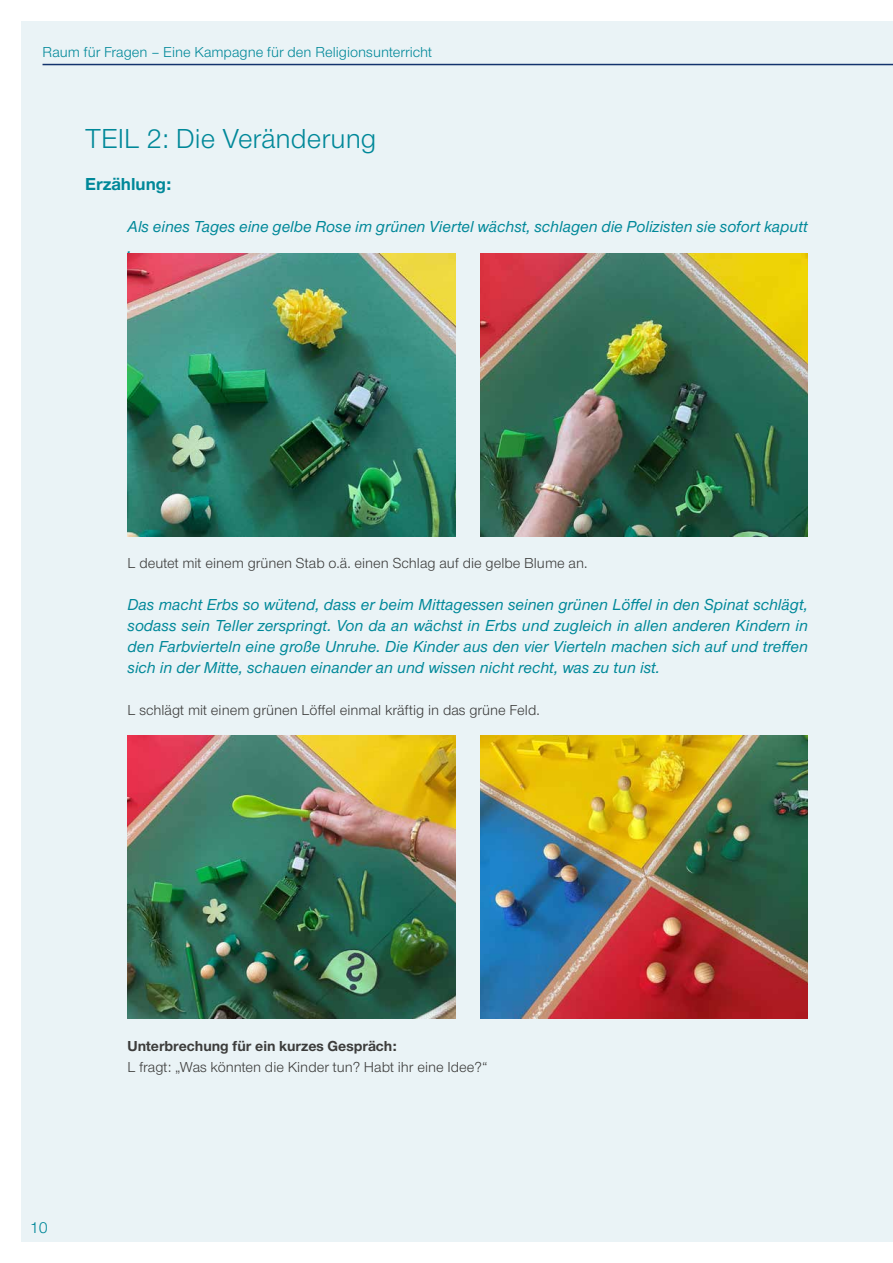
<style>
.page{position:relative;width:893px;height:1263px;background:#fff}
.page>*{position:absolute;margin:0;border:0;box-sizing:border-box;transform-origin:0 0}
.t1{font:28.5px "Nordelbica";color:#089}
.t2{font:700 18px "Nordelbica";color:#089}
.t3{font:italic 500 16.5px/21px "Nordelbica";color:#089}
.t4{font:16.5px "Nordelbica";color:#089}
.t5{font:15px "Nordelbica";color:#3c3c3b}
.t6{font:15px "Nordelbica";color:#089}
.t7{font:700 15px "Nordelbica";color:#3c3c3b}
</style>
<div class="page">
<div style="left:21px;top:21px;width:872px;height:1221px;background:#eaf3f6"></div>
<hr style="left:43px;top:64px;width:850px;height:1px;background:#13336d">
<img style="left:128px;top:253px;width:327px;height:283px">
<img style="left:480px;top:253px;width:328px;height:283px">
<img style="left:128px;top:735px;width:327px;height:284px">
<img style="left:480px;top:735px;width:328px;height:284px">
<p class="t6" style="left:43px;top:44px;width:391px">Raum für Fragen – Eine Kampagne für den Religionsunterricht</p>
<h1 class="t1" style="left:85px;top:122px;width:293px">TEIL 2: Die Veränderung</h1>
<p class="t2" style="left:85px;top:173px;width:88px">Erzählung:</p>
<p class="t3" style="left:128px;top:216px;width:682px">Als eines Tages eine gelbe Rose im grünen Viertel wächst, schlagen die Polizisten sie sofort kaputt .</p>
<p class="t5" style="left:128px;top:555px;width:461px">L deutet mit einem grünen Stab o.ä. einen Schlag auf die gelbe Blume an.</p>
<p class="t3" style="left:128px;top:594px;width:682px;text-align:justify">Das macht Erbs so wütend, dass er beim Mittagessen seinen grünen Löffel in den Spinat schlägt, sodass sein Teller zerspringt. Von da an wächst in Erbs und zugleich in allen anderen Kindern in den Farbvierteln eine große Unruhe. Die Kinder aus den vier Vierteln machen sich auf und treffen sich in der Mitte, schauen einander an und wissen nicht recht, was zu tun ist.</p>
<p class="t5" style="left:128px;top:702px;width:414px">L schlägt mit einem grünen Löffel einmal kräftig in das grüne Feld.</p>
<p class="t4" style="left:30px;top:1218px;width:20px">10</p>
<p class="t7" style="left:128px;top:1037px;width:271px">Unterbrechung für ein kurzes Gespräch:</p>
<p class="t5" style="left:128px;top:1059px;width:361px">L fragt: „Was könnten die Kinder tun? Habt ihr eine Idee?“</p>
</div>
